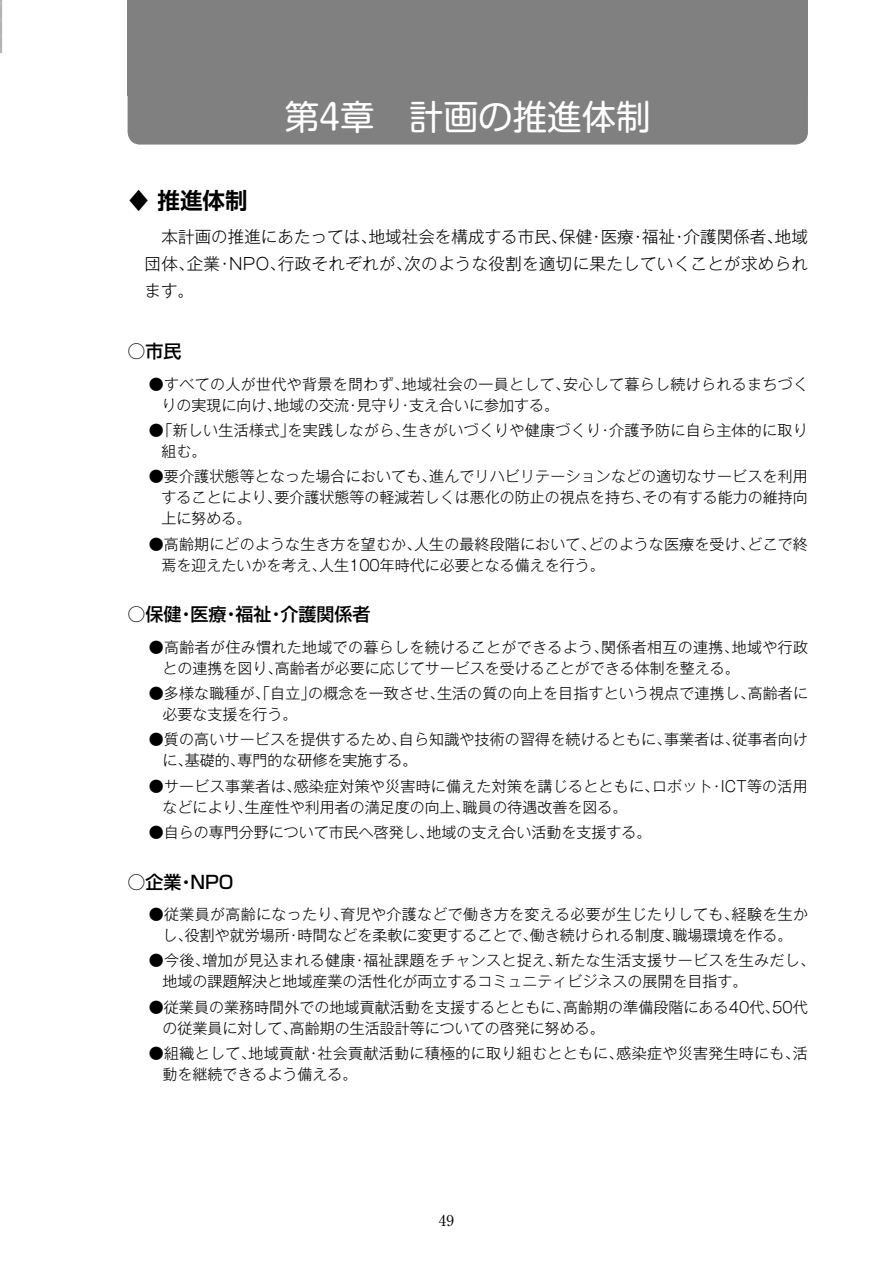
<style>
.page{position:relative;width:893px;height:1263px;background:#fff}
.page>*{position:absolute;margin:0;border:0;box-sizing:border-box;transform-origin:0 0}
.t1{font:34.5px "Shin M Go Pro";color:#fff}
.t2{font:700 22.5px "Shin Go Pr 6 N De";color:#000}
.t3{font:500 18px "Shin Go Pr 6 N";color:#000}
.t4{font:300 16.5px/27px "Gothic MB101 Pr 6 N";letter-spacing:.02em;color:#000;text-align:justify}
.t5{font:300 15px/21px "Gothic MB101 Pr 6 N";letter-spacing:.01em;color:#000}
.t6{font:15px "Ryumin Pr 6 N";color:#000}
</style>
<div class="page">
<div style="left:128px;top:96px;width:680px;height:49px;background:#808080"></div>
<div style="left:128px;top:0;width:680px;height:96px;background:#808080"></div>
<hr style="left:0;top:0;width:1px;height:85px;background:#e7e7e7">
<svg style="left:0;top:0;width:2px;height:53px"></svg>
<h1 class="t1" style="left:285px;top:89px;width:368px">第4章　計画の推進体制</h1>
<h2 class="t2" style="left:128px;top:182px;width:121px">♦ 推進体制</h2>
<p class="t4" style="left:145px;top:222px;width:665px;text-indent:17px">本計画の推進にあたっては、地域社会を構成する市民、保健・医療・福祉・介護関係者、地域団体、企業・NPO、行政それぞれが、次のような役割を適切に果たしていくことが求められます。</p>
<p class="t3" style="left:128px;top:337px;width:55px">○市民</p>
<p class="t5" style="left:162px;top:372px;width:648px;text-indent:-13px">●すべての人が世代や背景を問わず、地域社会の一員として、安心して暮らし続けられるまちづくりの実現に向け、地域の交流・見守り・支え合いに参加する。</p>
<p class="t5" style="left:162px;top:419px;width:648px;text-indent:-13px">●「新しい生活様式」を実践しながら、生きがいづくりや健康づくり・介護予防に自ら主体的に取り組む。</p>
<p class="t5" style="left:162px;top:465px;width:648px;text-align:justify;text-indent:-13px">●要介護状態等となった場合においても、進んでリハビリテーションなどの適切なサービスを利用することにより、要介護状態等の軽減若しくは悪化の防止の視点を持ち、その有する能力の維持向上に努める。</p>
<p class="t5" style="left:162px;top:532px;width:648px;text-indent:-13px">●高齢期にどのような生き方を望むか、人生の最終段階において、どのような医療を受け、どこで終焉を迎えたいかを考え、人生100年時代に必要となる備えを行う。</p>
<p class="t3" style="left:128px;top:600px;width:244px">○保健・医療・福祉・介護関係者</p>
<p class="t5" style="left:162px;top:635px;width:647px;text-indent:-14px">●高齢者が住み慣れた地域での暮らしを続けることができるよう、関係者相互の連携、地域や行政との連携を図り、高齢者が必要に応じてサービスを受けることができる体制を整える。</p>
<p class="t5" style="left:162px;top:682px;width:647px;text-indent:-14px">●多様な職種が、「自立」の概念を一致させ、生活の質の向上を目指すという視点で連携し、高齢者に必要な支援を行う。　</p>
<p class="t5" style="left:162px;top:728px;width:647px;text-indent:-14px">●質の高いサービスを提供するため、自ら知識や技術の習得を続けるともに、事業者は、従事者向けに、基礎的、専門的な研修を実施する。</p>
<p class="t5" style="left:162px;top:774px;width:647px;text-indent:-14px">●サービス事業者は、感染症対策や災害時に備えた対策を講じるとともに、ロボット・ICT等の活用などにより、生産性や利用者の満足度の向上、職員の待遇改善を図る。</p>
<p class="t5" style="left:149px;top:820px;width:504px">●自らの専門分野について市民へ啓発し、地域の支え合い活動を支援する。</p>
<p class="t3" style="left:128px;top:867px;width:108px">○企業・NPO</p>
<p class="t5" style="left:149px;top:903px;width:661px;text-align:center">●従業員が高齢になったり、育児や介護などで働き方を変える必要が生じたりしても、経験を生かし、役割や就労場所・時間などを柔軟に変更することで、働き続けられる制度、職場環境を作る。</p>
<p class="t5" style="left:162px;top:949px;width:654px;text-indent:-14px">●今後、増加が見込まれる健康・福祉課題をチャンスと捉え、新たな生活支援サービスを生みだし、地域の課題解決と地域産業の活性化が両立するコミュニティビジネスの展開を目指す。</p>
<p class="t5" style="left:162px;top:995px;width:647px;text-indent:-14px">●従業員の業務時間外での地域貢献活動を支援するとともに、高齢期の準備段階にある40代、50代の従業員に対して、高齢期の生活設計等についての啓発に努める。</p>
<p class="t5" style="left:162px;top:1041px;width:647px;text-indent:-14px">●組織として、地域貢献・社会貢献活動に積極的に取り組むとともに、感染症や災害発生時にも、活動を継続できるよう備える。</p>
<p class="t6" style="left:439px;top:1209px;width:16px">49</p>
</div>
